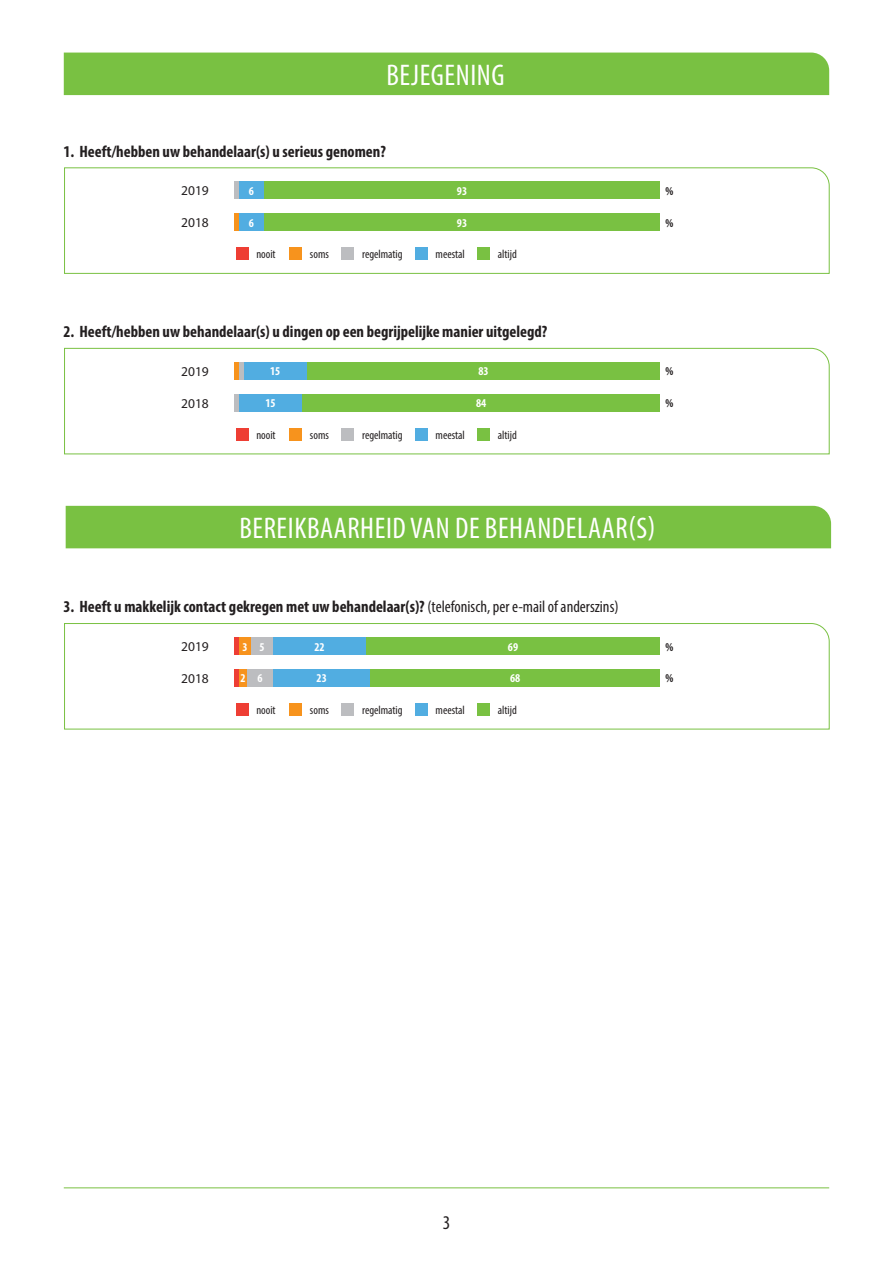
<style>
.page{position:relative;width:893px;height:1263px;background:#fff}
.page>*{position:absolute;margin:0;border:0;box-sizing:border-box;transform-origin:0 0}
.t1{font:condensed 30px "Myriad Pro";letter-spacing:.02em;color:#fff}
.t2{font:condensed 19.5px "Myriad Pro";color:#231f20}
.t3{font:700 condensed 16.5px "Myriad Pro";color:#231f20}
.t4{font:13.5px "Myriad Pro";color:#231f20}
.t5{font:condensed 12px "Myriad Pro";color:#231f20}
.t6{font:700 condensed 12px "Myriad Pro";color:#fff}
.t7{font:700 condensed 12px "Myriad Pro";color:#231f20}
.s1{font-weight:400}
</style>
<div class="page">
<div style="left:64px;top:53px;width:765px;height:42px;background:#79c142"></div>
<hr style="left:64px;top:1187px;width:765px;height:1px;background:#79c142">
<div style="left:66px;top:506px;width:765px;height:42px;background:#79c142"></div>
<svg style="left:64px;top:167px;width:766px;height:107px"></svg>
<div style="left:236px;top:247px;width:12px;height:13px;background:#ee3e34"></div>
<div style="left:415px;top:247px;width:13px;height:13px;background:#51ade1"></div>
<div style="left:477px;top:247px;width:13px;height:13px;background:#79c142"></div>
<div style="left:289px;top:247px;width:13px;height:13px;background:#f7931d"></div>
<div style="left:342px;top:247px;width:12px;height:13px;background:#bcbdc0"></div>
<svg style="left:64px;top:348px;width:766px;height:107px"></svg>
<div style="left:236px;top:428px;width:12px;height:12px;background:#ee3e34"></div>
<div style="left:415px;top:428px;width:13px;height:12px;background:#51ade1"></div>
<div style="left:477px;top:428px;width:13px;height:12px;background:#79c142"></div>
<div style="left:289px;top:428px;width:13px;height:12px;background:#f7931d"></div>
<div style="left:342px;top:428px;width:12px;height:12px;background:#bcbdc0"></div>
<svg style="left:64px;top:623px;width:766px;height:107px"></svg>
<div style="left:236px;top:703px;width:12px;height:12px;background:#ee3e34"></div>
<div style="left:415px;top:703px;width:13px;height:12px;background:#51ade1"></div>
<div style="left:477px;top:703px;width:13px;height:12px;background:#79c142"></div>
<div style="left:289px;top:703px;width:13px;height:12px;background:#f7931d"></div>
<div style="left:342px;top:703px;width:12px;height:12px;background:#bcbdc0"></div>
<div style="left:239px;top:182px;width:25px;height:17px;background:#51ade1"></div>
<div style="left:234px;top:182px;width:5px;height:17px;background:#bcbdc0"></div>
<div style="left:264px;top:182px;width:396px;height:17px;background:#79c142"></div>
<div style="left:243px;top:362px;width:64px;height:17px;background:#51ade1"></div>
<div style="left:234px;top:362px;width:5px;height:17px;background:#f7931d"></div>
<div style="left:307px;top:362px;width:353px;height:17px;background:#79c142"></div>
<div style="left:234px;top:638px;width:5px;height:17px;background:#ee3e34"></div>
<div style="left:273px;top:638px;width:93px;height:17px;background:#51ade1"></div>
<div style="left:239px;top:638px;width:12px;height:17px;background:#f7931d"></div>
<div style="left:251px;top:638px;width:22px;height:17px;background:#bcbdc0"></div>
<div style="left:366px;top:638px;width:294px;height:17px;background:#79c142"></div>
<div style="left:239px;top:214px;width:25px;height:17px;background:#51ade1"></div>
<div style="left:234px;top:214px;width:5px;height:17px;background:#f7931d"></div>
<div style="left:264px;top:214px;width:396px;height:17px;background:#79c142"></div>
<div style="left:239px;top:394px;width:64px;height:17px;background:#51ade1"></div>
<div style="left:234px;top:394px;width:5px;height:17px;background:#bcbdc0"></div>
<div style="left:303px;top:394px;width:357px;height:17px;background:#79c142"></div>
<div style="left:234px;top:669px;width:5px;height:17px;background:#ee3e34"></div>
<div style="left:273px;top:669px;width:98px;height:17px;background:#51ade1"></div>
<div style="left:239px;top:669px;width:8px;height:17px;background:#f7931d"></div>
<div style="left:247px;top:669px;width:26px;height:17px;background:#bcbdc0"></div>
<div style="left:371px;top:669px;width:289px;height:17px;background:#79c142"></div>
<hr style="left:239px;top:362px;width:4px;height:17px;background:#bcbdc0">
<h1 class="t1" style="left:387px;top:57px;width:120px">BEJEGENING</h1>
<p class="t3" style="left:63px;top:141px;width:324px">1. Heeft/hebben uw behandelaar(s) u serieus genomen?</p>
<p class="t4" style="left:181px;top:183px;width:29px">2019</p>
<p class="t7" style="left:665px;top:183px;width:9px">%</p>
<p class="t6" style="left:249px;top:183px;width:7px">6</p>
<p class="t6" style="left:457px;top:183px;width:12px">93</p>
<p class="t4" style="left:181px;top:214px;width:29px">2018</p>
<p class="t7" style="left:665px;top:215px;width:9px">%</p>
<p class="t6" style="left:249px;top:215px;width:7px">6</p>
<p class="t6" style="left:457px;top:215px;width:12px">93</p>
<p class="t5" style="left:256px;top:247px;width:21px">nooit</p>
<p class="t5" style="left:310px;top:247px;width:20px">soms</p>
<p class="t5" style="left:362px;top:247px;width:42px">regelmatig</p>
<p class="t5" style="left:436px;top:247px;width:31px">meestal</p>
<p class="t5" style="left:498px;top:247px;width:20px">altijd</p>
<p class="t3" style="left:63px;top:321px;width:485px">2. Heeft/hebben uw behandelaar(s) u dingen op een begrijpelijke manier uitgelegd?</p>
<p class="t4" style="left:181px;top:363px;width:29px">2019</p>
<p class="t7" style="left:665px;top:364px;width:9px">%</p>
<p class="t6" style="left:270px;top:364px;width:12px">15</p>
<p class="t6" style="left:478px;top:364px;width:12px">83</p>
<p class="t4" style="left:181px;top:395px;width:29px">2018</p>
<p class="t7" style="left:665px;top:396px;width:9px">%</p>
<p class="t6" style="left:266px;top:396px;width:12px">15</p>
<p class="t6" style="left:476px;top:396px;width:12px">84</p>
<p class="t5" style="left:256px;top:427px;width:21px">nooit</p>
<p class="t5" style="left:310px;top:427px;width:20px">soms</p>
<p class="t5" style="left:362px;top:427px;width:42px">regelmatig</p>
<p class="t5" style="left:436px;top:427px;width:31px">meestal</p>
<p class="t5" style="left:498px;top:427px;width:20px">altijd</p>
<h1 class="t1" style="left:239px;top:510px;width:418px">BEREIKBAARHEID VAN DE BEHANDELAAR(S)</h1>
<p class="t3" style="left:63px;top:596px;width:557px">3. Heeft u makkelijk contact gekregen met uw behandelaar(s)? <span class="s1">(telefonisch, per e-mail of anderszins)</span></p>
<p class="t4" style="left:181px;top:638px;width:29px">2019</p>
<p class="t7" style="left:665px;top:639px;width:9px">%</p>
<p class="t6" style="left:243px;top:639px;width:24px">3 5</p>
<p class="t6" style="left:314px;top:639px;width:12px">22</p>
<p class="t6" style="left:508px;top:639px;width:12px">69</p>
<p class="t4" style="left:181px;top:670px;width:29px">2018</p>
<p class="t7" style="left:665px;top:671px;width:9px">%</p>
<p class="t6" style="left:240px;top:671px;width:24px">2 6</p>
<p class="t6" style="left:317px;top:671px;width:12px">23</p>
<p class="t6" style="left:510px;top:671px;width:12px">68</p>
<p class="t5" style="left:256px;top:702px;width:21px">nooit</p>
<p class="t5" style="left:310px;top:702px;width:20px">soms</p>
<p class="t5" style="left:362px;top:702px;width:42px">regelmatig</p>
<p class="t5" style="left:436px;top:702px;width:31px">meestal</p>
<p class="t5" style="left:498px;top:702px;width:20px">altijd</p>
<p class="t2" style="left:443px;top:1210px;width:9px">3</p>
</div>
